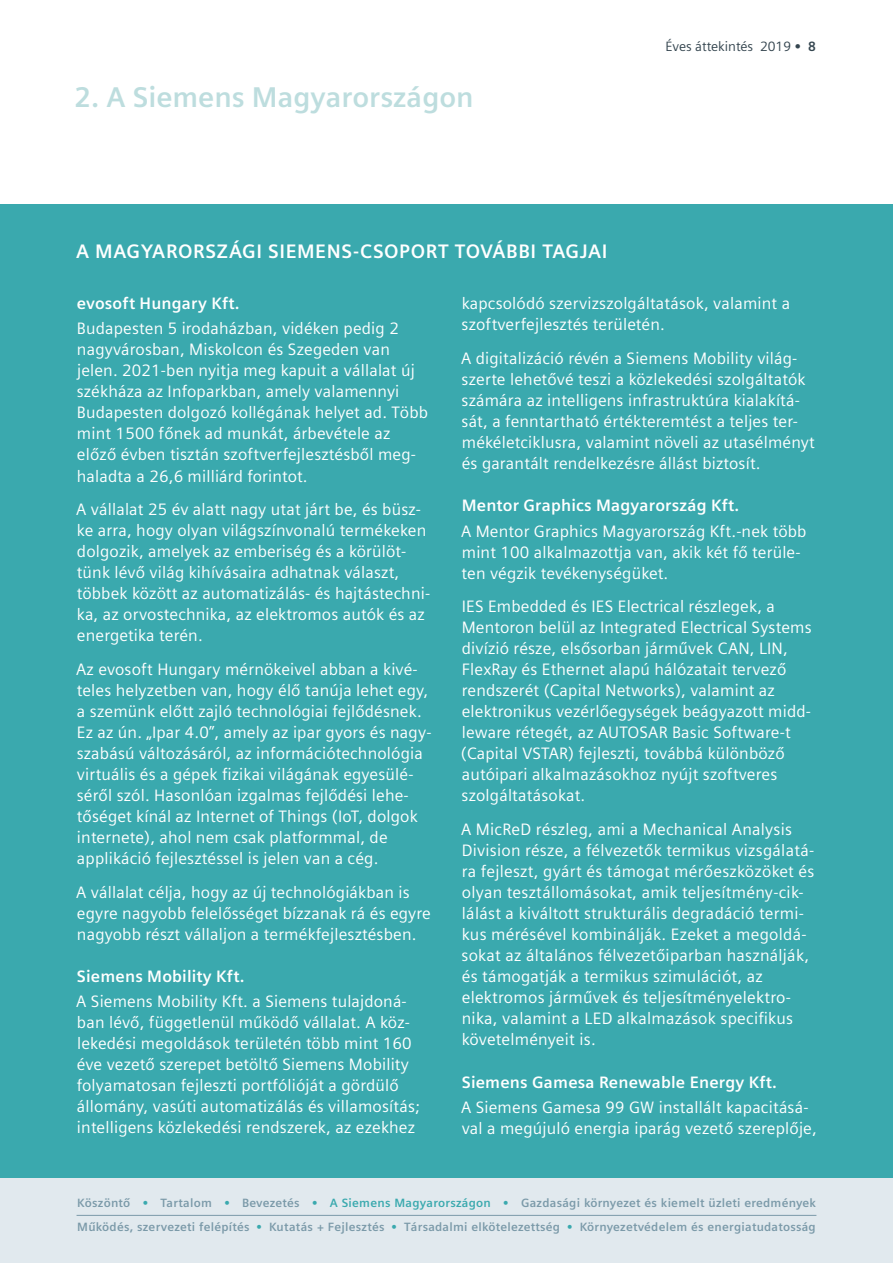
<style>
.page{position:relative;width:893px;height:1263px;background:#fff}
.page>*{position:absolute;margin:0;border:0;box-sizing:border-box;transform-origin:0 0}
.t1{font:700 28.5px "Siemens Sans";color:#bdddde}
.t2{font:700 19.5px "Siemens Sans";letter-spacing:.03em;color:#fff}
.t3{font:16.5px/21px "Siemens Sans";letter-spacing:.01em;color:#fff}
.t4{font:700 16.5px "Siemens Sans";letter-spacing:.01em;color:#fff}
.t5{font:13.5px "Siemens Sans";color:#34454f}
.t6{font:700 12px/24px "Siemens Sans";letter-spacing:.02em;color:#7b9aa9}
.s1{font-weight:700}
.s2{color:#3aa9ae}
</style>
<div class="page">
<div style="left:0;top:1178px;width:893px;height:85px;background:#e1e9ee"></div>
<hr style="left:77px;top:1215px;width:739px;height:1px;background:#7b9aa9">
<div style="left:0;top:204px;width:893px;height:974px;background:#3aa9ae"></div>
<h1 class="t1" style="left:75px;top:81px;width:401px">2. A Siemens Magyarországon</h1>
<p class="t5" style="left:665px;top:39px;width:152px">Éves áttekintés 2019 <span class="s1">• 8</span></p>
<p class="t2" style="left:76px;top:241px;width:533px">A MAGYARORSZÁGI SIEMENS-CSOPORT TOVÁBBI TAGJAI</p>
<p class="t4" style="left:77px;top:294px;width:164px">evosoft Hungary Kft.</p>
<p class="t3" style="left:77px;top:318px;width:353px">Budapesten 5 irodaházban, vidéken pedig 2 nagyvárosban, Miskolcon és Szegeden van jelen. 2021-ben nyitja meg kapuit a vállalat új székháza az Infoparkban, amely valamennyi Budapesten dolgozó kollégának helyet ad. Több mint 1500 főnek ad munkát, árbevétele az előző évben tisztán szoftverfejlesztésből meg&shy;haladta a 26,6 milliárd forintot.</p>
<p class="t3" style="left:76px;top:499px;width:356px">A vállalat 25 év alatt nagy utat járt be, és büsz&shy;ke arra, hogy olyan világszínvonalú termékeken dolgozik, amelyek az emberiség és a körülöt&shy;tünk lévő világ kihívásaira adhatnak választ, többek között az automatizálás- és hajtástechni&shy;ka, az orvostechnika, az elektromos autók és az energetika terén.</p>
<p class="t3" style="left:76px;top:659px;width:357px">Az evosoft Hungary mérnökeivel abban a kivé&shy;teles helyzetben van, hogy élő tanúja lehet egy, a szemünk előtt zajló technológiai fejlődésnek.<br>Ez az ún. „Ipar 4.0”, amely az ipar gyors és nagy&shy;szabású változásáról, az információtechnológia virtuális és a gépek fizikai világának egyesülé&shy;séről szól. Hasonlóan izgalmas fejlődési lehe&shy;tőséget kínál az Internet of Things (IoT, dolgok internete), ahol nem csak platformmal, de applikáció fejlesztéssel is jelen van a cég.</p>
<p class="t3" style="left:76px;top:882px;width:356px">A vállalat célja, hogy az új technológiákban is egyre nagyobb felelősséget bízzanak rá és egyre nagyobb részt vállaljon a termékfejlesztésben.</p>
<p class="t4" style="left:77px;top:967px;width:169px">Siemens Mobility Kft.</p>
<p class="t3" style="left:76px;top:991px;width:345px">A Siemens Mobility Kft. a Siemens tulajdoná&shy;ban lévő, függetlenül működő vállalat. A köz&shy;lekedési megoldások területén több mint 160 éve vezető szerepet betöltő Siemens Mobility folyamatosan fejleszti portfólióját a gördülő állomány, vasúti automatizálás és villamosítás; intelligens közlekedési rendszerek, az ezekhez</p>
<p class="t3" style="left:462px;top:293px;width:330px">kapcsolódó szervizszolgáltatások, valamint a szoftverfejlesztés területén.</p>
<p class="t3" style="left:461px;top:348px;width:355px">A digitalizáció révén a Siemens Mobility világ&shy;szerte lehetővé teszi a közlekedési szolgáltatók számára az intelligens infrastruktúra kialakítá&shy;sát, a fenntartható értékteremtést a teljes ter&shy;mékéletciklusra, valamint növeli az utasélményt és garantált rendelkezésre állást biztosít.</p>
<p class="t4" style="left:462px;top:496px;width:279px">Mentor Graphics Magyarország Kft.</p>
<p class="t3" style="left:461px;top:520px;width:347px">A Mentor Graphics Magyarország Kft.-nek több mint 100 alkalmazottja van, akik két fő terüle&shy;ten végzik tevékenységüket.</p>
<p class="t3" style="left:461px;top:596px;width:352px">IES Embedded és IES Electrical részlegek, a Mentoron belül az Integrated Electrical Systems divízió része, elsősorban járművek CAN, LIN, FlexRay és Ethernet alapú hálózatait tervező rendszerét (Capital Networks), valamint az elektronikus vezérlőegységek beágyazott midd&shy;leware rétegét, az AUTOSAR Basic Software-t (Capital VSTAR) fejleszti, továbbá különböző autóipari alkalmazásokhoz nyújt szoftveres szolgáltatásokat.</p>
<p class="t3" style="left:461px;top:819px;width:355px">A MicReD részleg, ami a Mechanical Analysis Division része, a félvezetők termikus vizsgálatá&shy;ra fejleszt, gyárt és támogat mérőeszközöket és olyan tesztállomásokat, amik teljesítmény-cik&shy;lálást a kiváltott strukturális degradáció termi&shy;kus mérésével kombinálják. Ezeket a megoldá&shy;sokat az általános félvezetőiparban használják, és támogatják a termikus szimulációt, az elektromos járművek és teljesítményelektro&shy;nika, valamint a LED alkalmazások specifikus követelményeit is.</p>
<p class="t4" style="left:462px;top:1072px;width:317px">Siemens Gamesa Renewable Energy Kft.</p>
<p class="t3" style="left:461px;top:1097px;width:357px">A Siemens Gamesa 99 GW installált kapacitásá&shy;val a megújuló energia iparág vezető szereplője,</p>
<p class="t6" style="left:77px;top:1190px;width:740px">Köszöntő <span class="s2">•</span> Tartalom <span class="s2">•</span> Bevezetés <span class="s2">• A Siemens Magyarországon •</span> Gazdasági környezet és kiemelt üzleti eredmények<br>Működés, szervezeti felépítés <span class="s2">•</span> Kutatás + Fejlesztés <span class="s2">•</span> Társadalmi elkötelezettség <span class="s2">•</span> Környezetvédelem és energiatudatosság</p>
</div>
